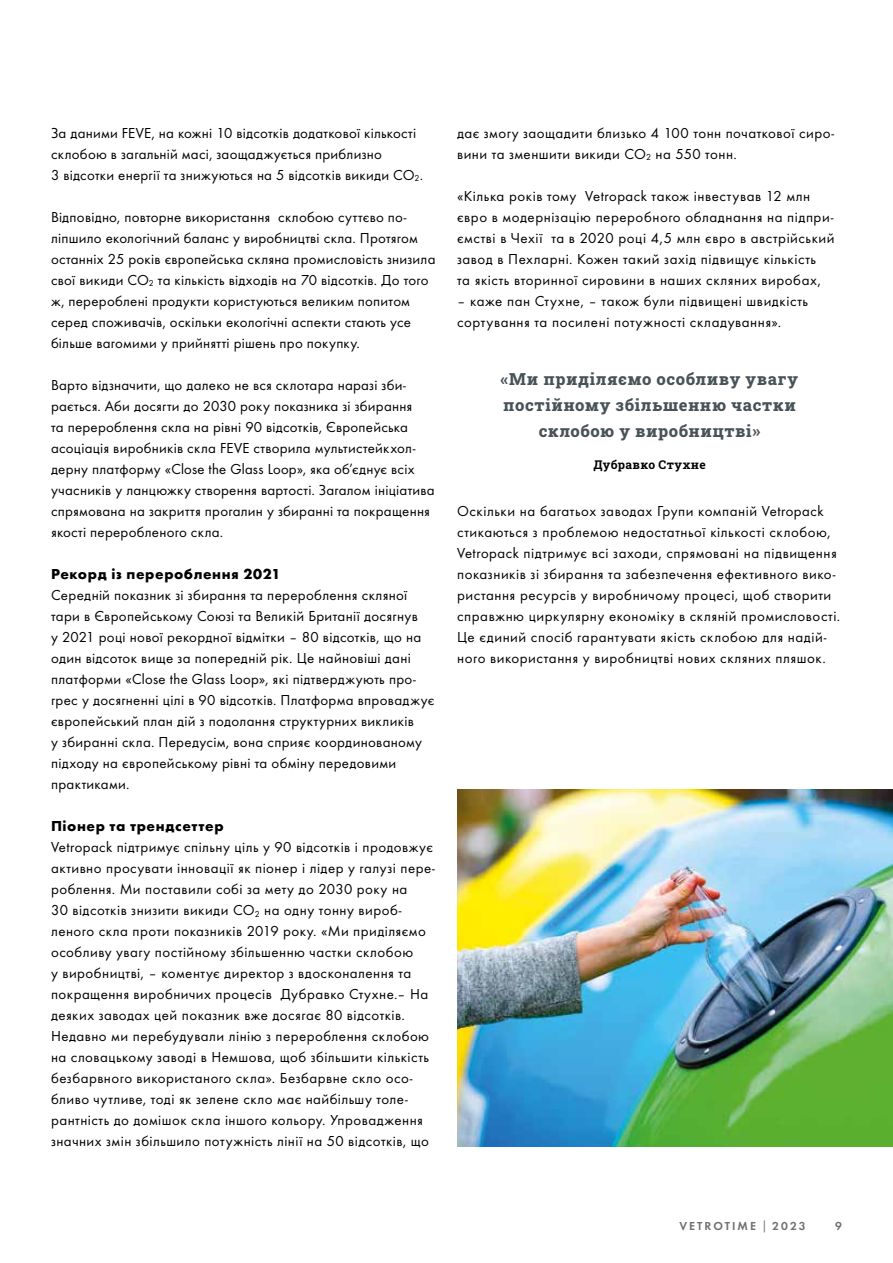
<style>
.page{position:relative;width:893px;height:1263px;background:#fff}
.page>*{position:absolute;margin:0;border:0;box-sizing:border-box;transform-origin:0 0}
.t1{font:800 16.5px/26.2px "Roboto Slab";letter-spacing:.035em;color:#485358;text-align:center}
.t2{font:15px/21px "Futura Boo";letter-spacing:.025em;color:#000}
.t3{font:700 15px "Futura";letter-spacing:.04em;color:#000}
.t4{font:12px "Futura Dem";letter-spacing:.165em;color:#706f6f}
.t5{font:12px "Roboto Slab";letter-spacing:.03em;color:#000}
.s1{font-family:"Futura Boo";font-size:14.4px}
</style>
<div class="page">
<img style="left:457px;top:789px;width:436px;height:357px">
<p class="t2" style="left:51px;top:122px;width:374px">За даними FEVE, на кожні 10 відсотків додаткової кількості склобою в загальній масі, заощаджується приблизно<br>3 відсотки енергії та знижуються на 5 відсотків викиди СО<sub>2</sub>.</p>
<p class="t2" style="left:51px;top:206px;width:386px">Відповідно, повторне використання склобою суттєво по&shy;ліпшило екологічний баланс у виробництві скла. Протягом останніх 25 років європейська скляна промисловість знизила свої викиди СО<sub>2</sub> та кількість відходів на 70 відсотків. До того ж, перероблені продукти користуються великим попитом серед споживачів, оскільки екологічні аспекти стають усе більше вагомими у прийнятті рішень про покупку.</p>
<p class="t2" style="left:51px;top:374px;width:385px">Варто відзначити, що далеко не вся склотара наразі зби&shy;рається. Аби досягти до 2030 року показника зі збирання<br>та перероблення скла на рівні 90 відсотків, Європейська асоціація виробників скла FEVE створила мультистейкхол&shy;дерну платформу «Close the Glass Loop», яка об’єднує всіх учасників у ланцюжку створення вартості. Загалом ініціатива спрямована на закриття прогалин у збиранні та покращення якості переробленого скла.</p>
<p class="t3" style="left:51px;top:565px;width:231px">Рекорд із перероблення 2021</p>
<p class="t2" style="left:51px;top:584px;width:385px">Середній показник зі збирання та перероблення скляної тари в Європейському Союзі та Великій Британії досягнув<br>у 2021 році нової рекордної відмітки – 80 відсотків, що на один відсоток вище за попередній рік. Це найновіші дані платформи «Close the Glass Loop», які підтверджують про&shy;грес у досягненні цілі в 90 відсотків. Платформа впроваджує європейський план дій з подолання структурних викликів<br>у збиранні скла. Передусім, вона сприяє координованому підходу на європейському рівні та обміну передовими практиками.</p>
<p class="t3" style="left:51px;top:817px;width:174px">Піонер та трендсеттер</p>
<p class="t2" style="left:51px;top:836px;width:385px">Vetropack підтримує спільну ціль у 90 відсотків і продовжує активно просувати інновації як піонер і лідер у галузі пере&shy;роблення. Ми поставили собі за мету до 2030 року на<br>30 відсотків знизити викиди СО<sub>2</sub> на одну тонну вироб&shy;леного скла проти показників 2019 року. «Ми приділяємо особливу увагу постійному збільшенню частки склобою<br>у виробництві, – коментує директор з вдосконалення та покращення виробничих процесів Дубравко Стухне.– На деяких заводах цей показник вже досягає 80 відсотків.<br>Недавно ми перебудували лінію з перероблення склобою на словацькому заводі в Немшова, щоб збільшити кількість безбарвного використаного скла». Безбарвне скло осо&shy;бливо чутливе, тоді як зелене скло має найбільшу толе&shy;рантність до домішок скла іншого кольору. Упровадження значних змін збільшило потужність лінії на 50 відсотків, що</p>
<p class="t2" style="left:457px;top:122px;width:379px">дає змогу заощадити близько 4 100 тонн початкової сиро&shy;вини та зменшити викиди СО<sub>2</sub> на 550 тонн.</p>
<p class="t2" style="left:457px;top:185px;width:379px">«Кілька років тому Vetropack також інвестував 12 млн євро в модернізацію переробного обладнання на підпри&shy;ємстві в Чехії та в 2020 році 4,5 млн євро в австрійський завод в Пехларні. Кожен такий захід підвищує кількість<br>та якість вторинної сировини в наших скляних виробах,</p>
<p class="t2" style="left:457px;top:290px;width:352px">– каже пан Стухне, – також були підвищені швидкість сортування та посилені потужності складування».</p>
<p class="t1" style="left:501px;top:365px;width:299px">«Ми приділяємо особливу увагу постійному збільшенню частки склобою у виробництві»</p>
<p class="t5" style="left:593px;top:456px;width:114px">Дубравко Стухне</p>
<p class="t2" style="left:457px;top:500px;width:385px">Оскільки на багатьох заводах Групи компаній Vetropack стикаються з проблемою недостатньої кількості склобою, Vetropack підтримує всі заходи, спрямовані на підвищення показників зі збирання та забезпечення ефективного вико&shy;ристання ресурсів у виробничому процесі, щоб створити справжню циркулярну економіку в скляній промисловості.<br>Це єдиний спосіб гарантувати якість склобою для надій&shy;ного використання у виробництві нових скляних пляшок.</p>
<p class="t4" style="left:679px;top:1219px;width:128px">VETROTIME <span class="s1">|</span> 2023</p>
<p class="t4" style="left:835px;top:1219px;width:8px">9</p>
</div>
